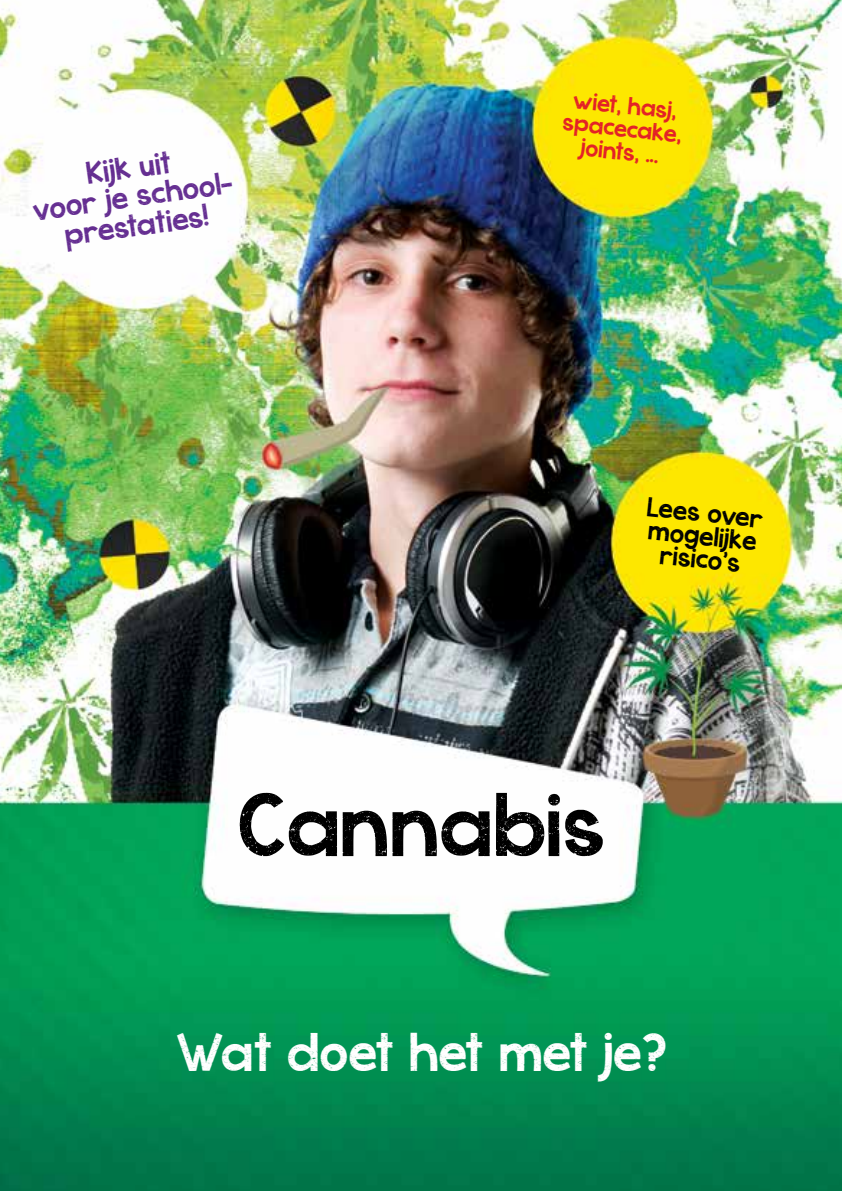
<style>
.page{position:relative;width:842px;height:1191px;background:#fff}
.page>*{position:absolute;margin:0;border:0;box-sizing:border-box;transform-origin:0 0}
.t1{font:66px "KG Cold Coffee";letter-spacing:.005em;color:#000}
.t2{font:40px "KG Cold Coffee";color:#fff}
.t3{font:23px/29px "KG Cold Coffee";color:#642d91;text-align:center}
.t4{font:20px/23px "KG Cold Coffee";color:#000;text-align:center}
.t5{font:18px/23px "KG Cold Coffee";color:#e31f27;text-align:center}
</style>
<div class="page">
<img style="left:0;top:0;width:842px;height:1191px">
<p class="t3" style="left:27px;top:167px;width:203px;rotate:-8deg">Kijk uit<br>voor je school&shy;prestaties!</p>
<p class="t5" style="left:567px;top:87px;width:120px;rotate:6deg">wiet, hasj, spacecake, joints, ...</p>
<p class="t4" style="left:648px;top:495px;width:118px;rotate:6deg">Lees over mogelijke risico’s</p>
<h1 class="t1" style="left:237px;top:774px;width:369px">Cannabis</h1>
<h2 class="t2" style="left:176px;top:1020px;width:492px">Wat doet het met je?</h2>
</div>
